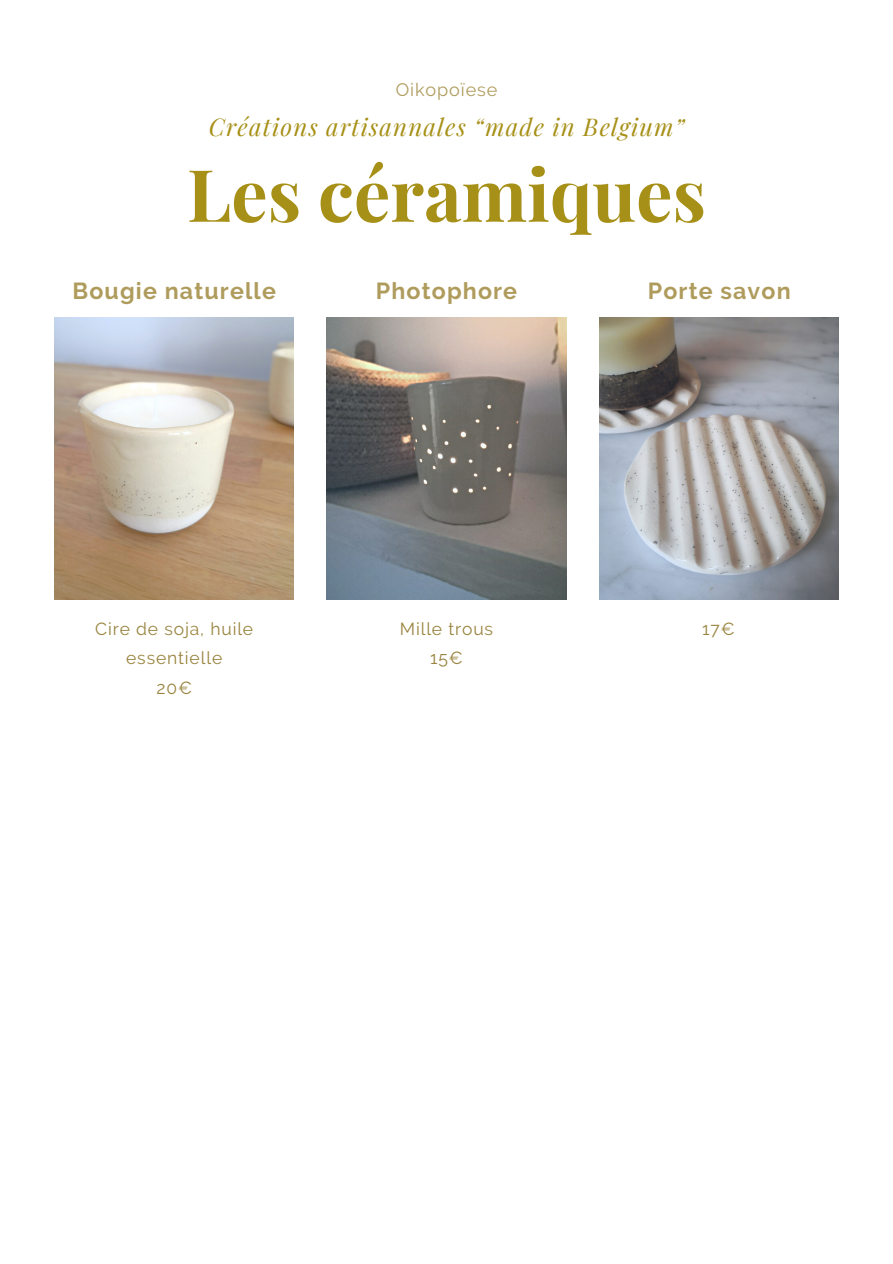
<style>
.page{position:relative;width:893px;height:1264px;background:#fff}
.page>*{position:absolute;margin:0;border:0;box-sizing:border-box;transform-origin:0 0}
.t1{font:700 72.3px "Playfair Display";color:#a79017}
.t2{font:italic 24px "Playfair Display";letter-spacing:.05em;color:#a79017}
.t3{font:700 23.1px "Raleway";letter-spacing:.05em;color:#af9c5d}
.t4{font:18px "Raleway";letter-spacing:.05em;color:#af9c5d}
.t5{font:17.4px/29.2px "Raleway";letter-spacing:.05em;color:#99843f;text-align:center}
</style>
<div class="page">
<img style="left:55px;top:317px;width:239px;height:283px">
<img style="left:327px;top:317px;width:239px;height:283px">
<img style="left:599px;top:317px;width:239px;height:283px">
<p class="t4" style="left:396px;top:79px;width:103px">Oikopoïese</p>
<p class="t2" style="left:209px;top:110px;width:477px">Créations artisannales “made in Belgium”</p>
<p class="t1" style="left:187px;top:144px;width:520px">Les céramiques</p>
<p class="t3" style="left:72px;top:277px;width:205px">Bougie naturelle</p>
<p class="t3" style="left:376px;top:277px;width:143px">Photophore</p>
<p class="t3" style="left:647px;top:277px;width:144px">Porte savon</p>
<p class="t5" style="left:95px;top:614px;width:159px">Cire de soja, huile essentielle</p>
<p class="t5" style="left:156px;top:672px;width:37px">20€</p>
<p class="t5" style="left:400px;top:614px;width:95px">Mille trous</p>
<p class="t5" style="left:430px;top:643px;width:34px">15€</p>
<p class="t5" style="left:702px;top:614px;width:34px">17€</p>
</div>
